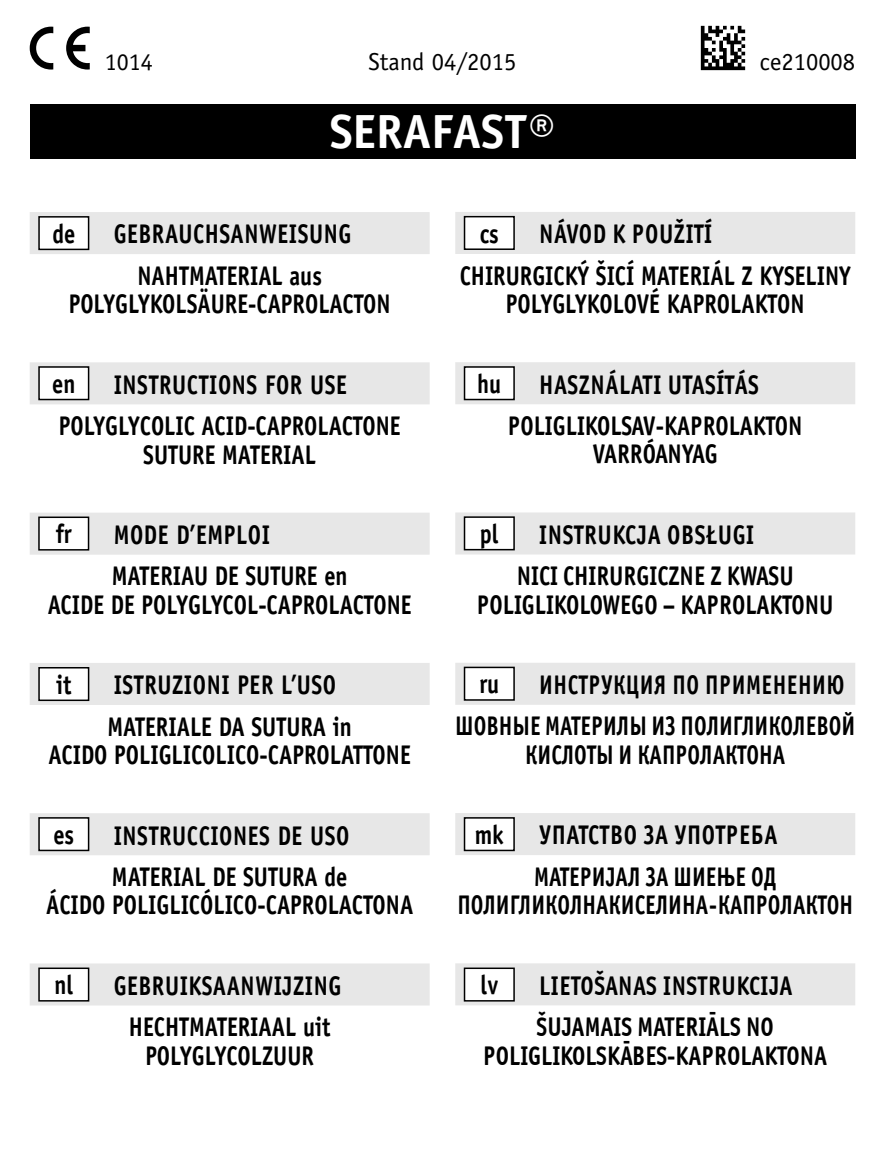
<style>
.page{position:relative;width:885px;height:1149px;background:#fff}
.page>*{position:absolute;margin:0;border:0;box-sizing:border-box;transform-origin:0 0}
.t1{font:700 48px "Officina Sans";color:#fff}
.t2{font:700 27px/41.4px "Officina Sans";color:#000;text-align:center;scale:.83 1}
.t3{font:700 27px/41.4px "Officina Sans E";color:#000;text-align:center;scale:.83 1}
.t4{font:700 27px/41.4px "Officina Sans C";color:#000;text-align:center;scale:.83 1}
.t5{font:700 27px/41.4px "Officina Sans B";color:#000;scale:.83 1}
.t6{font:700 27px "Officina Sans C";color:#000;scale:.79 1}
.t7{font:700 27px/41.4px "Officina Sans";letter-spacing:.025em;color:#000;scale:.83 1}
.t8{font:700 27px "Officina Sans E";letter-spacing:.025em;color:#000;scale:.83 1}
.t9{font:700 27px "Officina Sans E";letter-spacing:-.02em;color:#000;scale:.83 1}
.t10{font:24.6px "Officina Sans";color:#000}
.t11{font:24px "Officina Sans";color:#000}
</style>
<div class="page">
<div style="left:455px;top:212px;width:400px;height:42px;background:#e7e7e7"></div>
<div style="left:455px;top:362px;width:400px;height:42px;background:#e7e7e7"></div>
<div style="left:455px;top:512px;width:400px;height:42px;background:#e7e7e7"></div>
<div style="left:455px;top:662px;width:400px;height:42px;background:#e7e7e7"></div>
<div style="left:455px;top:812px;width:400px;height:42px;background:#e7e7e7"></div>
<div style="left:455px;top:963px;width:400px;height:42px;background:#e7e7e7"></div>
<div style="left:30px;top:212px;width:399px;height:42px;background:#e7e7e7"></div>
<div style="left:30px;top:362px;width:399px;height:42px;background:#e7e7e7"></div>
<div style="left:30px;top:512px;width:399px;height:42px;background:#e7e7e7"></div>
<div style="left:30px;top:662px;width:399px;height:42px;background:#e7e7e7"></div>
<div style="left:30px;top:813px;width:399px;height:42px;background:#e7e7e7"></div>
<div style="left:30px;top:963px;width:399px;height:42px;background:#e7e7e7"></div>
<img style="left:700px;top:25px;width:45px;height:46px">
<div style="left:30px;top:104px;width:825px;height:54px;background:#000"></div>
<div style="left:39px;top:217px;width:50px;height:32px;background:#fff"></div>
<div style="left:38px;top:216px;width:51px;height:34px;border:2px solid #000"></div>
<div style="left:39px;top:367px;width:50px;height:32px;background:#fff"></div>
<div style="left:38px;top:366px;width:51px;height:34px;border:2px solid #000"></div>
<div style="left:39px;top:517px;width:49px;height:32px;background:#fff"></div>
<div style="left:38px;top:516px;width:51px;height:34px;border:2px solid #000"></div>
<div style="left:39px;top:667px;width:50px;height:33px;background:#fff"></div>
<div style="left:38px;top:666px;width:51px;height:34px;border:2px solid #000"></div>
<div style="left:39px;top:817px;width:50px;height:33px;background:#fff"></div>
<div style="left:38px;top:816px;width:51px;height:34px;border:2px solid #000"></div>
<div style="left:39px;top:967px;width:50px;height:33px;background:#fff"></div>
<div style="left:38px;top:967px;width:51px;height:34px;border:2px solid #000"></div>
<div style="left:464px;top:216px;width:50px;height:33px;background:#fff"></div>
<div style="left:463px;top:216px;width:51px;height:34px;border:2px solid #000"></div>
<div style="left:464px;top:367px;width:50px;height:32px;background:#fff"></div>
<div style="left:463px;top:366px;width:51px;height:34px;border:2px solid #000"></div>
<div style="left:464px;top:517px;width:50px;height:32px;background:#fff"></div>
<div style="left:463px;top:516px;width:51px;height:34px;border:2px solid #000"></div>
<div style="left:464px;top:667px;width:50px;height:32px;background:#fff"></div>
<div style="left:463px;top:666px;width:51px;height:34px;border:2px solid #000"></div>
<div style="left:464px;top:817px;width:50px;height:33px;background:#fff"></div>
<div style="left:463px;top:816px;width:51px;height:34px;border:2px solid #000"></div>
<div style="left:464px;top:967px;width:50px;height:33px;background:#fff"></div>
<div style="left:463px;top:967px;width:51px;height:34px;border:2px solid #000"></div>
<p class="t11" style="left:105px;top:52px;width:49px">1014</p>
<p class="t10" style="left:368px;top:52px;width:150px">Stand 04/2015</p>
<p class="t10" style="left:759px;top:52px;width:97px">ce210008</p>
<h1 class="t1" style="left:330px;top:113px;width:227px">SERAFAST®</h1>
<p class="t2" style="left:52px;top:215px;width:29px">de</p>
<p class="t2" style="left:56px;top:216px;width:18px">D</p>
<p class="t2" style="left:114px;top:216px;width:288px">GEBRAUCHSANWEISUNG<br>NAHTMATERIAL aus</p>
<p class="t2" style="left:69px;top:285px;width:389px">POLYGLYKOLSÄURE-CAPROLACTON</p>
<p class="t3" style="left:474px;top:216px;width:32px">CZ</p>
<p class="t8" style="left:539px;top:224px;width:210px">NÁVOD K POUŽITÍ</p>
<p class="t2" style="left:459px;top:263px;width:472px;line-height:28.5px">CHIRURGICKÝ ŠICÍ MATERIÁL Z KYSELINY<br>POLYGLYKOLOVÉ KAPROLAKTON</p>
<p class="t2" style="left:479px;top:215px;width:25px">cs</p>
<p class="t2" style="left:49px;top:366px;width:33px">GB</p>
<p class="t2" style="left:59px;top:366px;width:413px">INSTRUCTIONS FOR USE<br>POLYGLYCOLIC ACID-CAPROLACTONE</p>
<p class="t2" style="left:143px;top:436px;width:210px">SUTURE MATERIAL</p>
<p class="t2" style="left:52px;top:365px;width:29px">en</p>
<p class="t3" style="left:481px;top:366px;width:19px">H</p>
<p class="t3" style="left:508px;top:366px;width:356px">HASZNÁLATI UTASÍTÁS<br>POLIGLIKOLSAV-KAPROLAKTON</p>
<p class="t9" style="left:592px;top:443px;width:152px">VARRÓANYAG</p>
<p class="t2" style="left:477px;top:365px;width:30px">hu</p>
<p class="t2" style="left:56px;top:515px;width:21px">fr</p>
<p class="t2" style="left:57px;top:516px;width:14px">F</p>
<p class="t2" style="left:112px;top:516px;width:286px;text-align:left">MODE D’EMPLOI<br>MATERIAU DE SUTURE en</p>
<p class="t2" style="left:48px;top:586px;width:440px">ACIDE DE POLYGLYCOL-CAPROLACTONE</p>
<p class="t2" style="left:480px;top:515px;width:24px">pl</p>
<p class="t3" style="left:476px;top:516px;width:31px">PL</p>
<p class="t3" style="left:516px;top:516px;width:335px;text-align:left;text-indent:23px">INSTRUKCJA OBSŁUGI<br>NICI CHIRURGICZNE Z KWASU</p>
<p class="t3" style="left:477px;top:586px;width:431px">POLIGLIKOLOWEGO – KAPROLAKTONU</p>
<p class="t2" style="left:56px;top:666px;width:20px">it</p>
<p class="t2" style="left:58px;top:666px;width:11px">I</p>
<p class="t2" style="left:107px;top:666px;width:296px;text-align:left">ISTRUZIONI PER L’USO<br>MATERIALE DA SUTURA in</p>
<p class="t2" style="left:49px;top:736px;width:438px">ACIDO POLIGLICOLICO-CAPROLATTONE</p>
<p class="t4" style="left:455px;top:666px;width:483px">RUS ИНСТРУКЦИЯ ПО ПРИМЕНЕНИЮ<br>ШОВНЫЕ МАТЕРИЛЫ ИЗ ПОЛИГЛИКОЛЕВОЙ</p>
<p class="t6" style="left:525px;top:744px;width:330px">КИСЛОТЫ И КАПРОЛАКТОНА</p>
<p class="t2" style="left:479px;top:665px;width:26px">ru</p>
<p class="t2" style="left:57px;top:816px;width:14px">E</p>
<p class="t7" style="left:112px;top:816px;width:287px">INSTRUCCIONES DE USO<br>MATERIAL DE SUTURA de</p>
<p class="t2" style="left:46px;top:886px;width:444px">ÁCIDO POLIGLICÓLICO-CAPROLACTONA</p>
<p class="t2" style="left:53px;top:816px;width:27px">es</p>
<p class="t2" style="left:474px;top:816px;width:37px">mk</p>
<p class="t4" style="left:534px;top:816px;width:295px;text-align:left">УПАТСТВО ЗА УПОТРЕБА<br>МАТЕРИЈАЛ ЗА ШИЕЊЕ ОД</p>
<p class="t6" style="left:457px;top:894px;width:502px">ПОЛИГЛИКОЛНАКИСЕЛИНА-КАПРОЛАКТОН</p>
<p class="t2" style="left:54px;top:966px;width:24px">nl</p>
<p class="t2" style="left:114px;top:966px;width:275px">GEBRUIKSAANWIJZING<br>HECHTMATERIAAL uit</p>
<p class="t2" style="left:145px;top:1036px;width:205px">POLYGLYCOLZUUR</p>
<p class="t5" style="left:536px;top:964px;width:310px">LIETOÐANAS INSTRUKCIJA<br>ÐUJAMAIS MATERIÂLS NO</p>
<p class="t5" style="left:483px;top:1034px;width:416px">POLIGLIKOLSKÂBES-KAPROLAKTONA</p>
<p class="t2" style="left:480px;top:966px;width:23px">lv</p>
</div>
